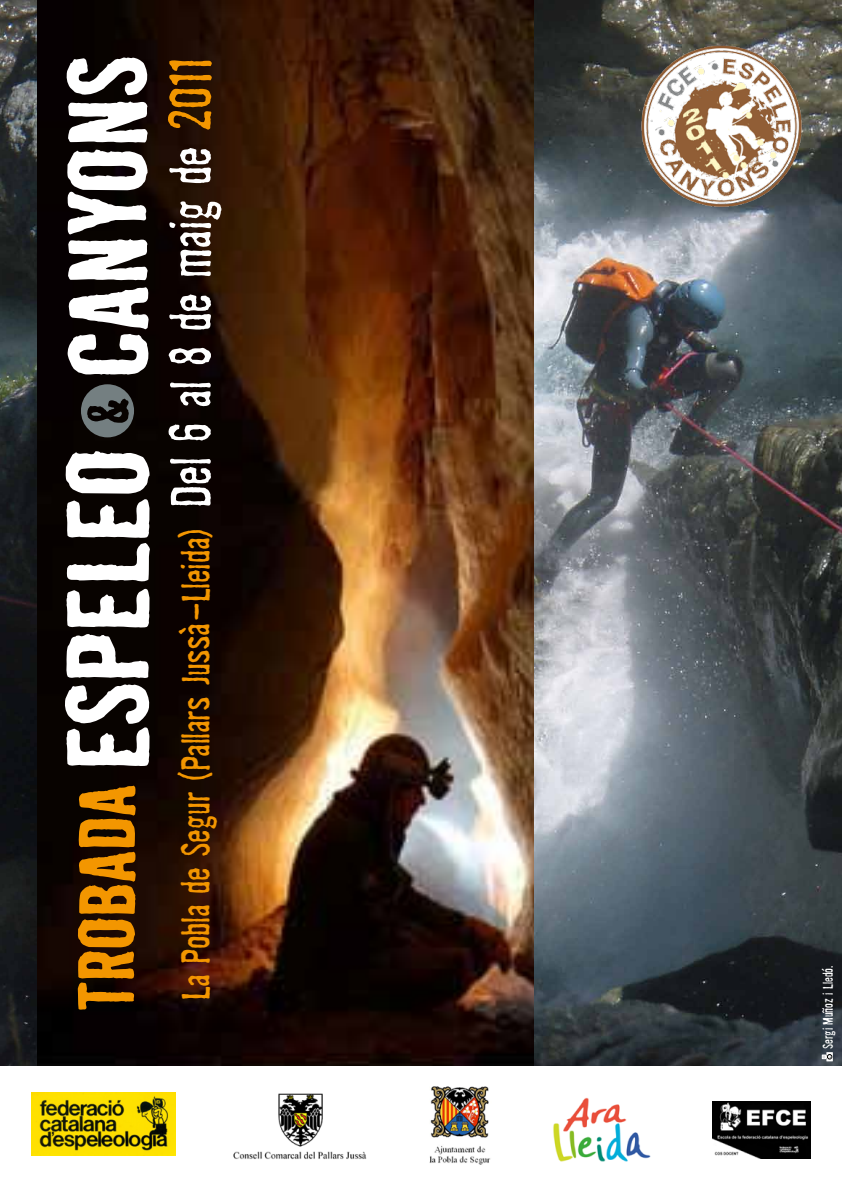
<style>
.page{position:relative;width:842px;height:1191px;background:#fff}
.page>*{position:absolute;margin:0;border:0;box-sizing:border-box;transform-origin:0 0}
.t1{font:700 107.2px "Badhouse";letter-spacing:-.015em;color:#fff}
.t2{font:700 102.6px "Badhouse";letter-spacing:-.02em;color:#fff}
.t3{font:700 72.9px "Badhouse";letter-spacing:-.02em;color:#f39600}
.t4{font:300 53.1px "Badhouse";letter-spacing:-.005em;color:#fff}
.t5{font:300 36.9px "Badhouse";letter-spacing:-.015em;color:#f39600}
.t6{font:300 13px "Badhouse";letter-spacing:-.015em;color:#fff}
.s1{color:#f39600}
</style>
<div class="page">
<img style="left:36px;top:0;width:498px;height:1066px">
<img style="left:534px;top:0;width:308px;height:1066px">
<img style="left:0;top:0;width:36px;height:1066px">
<img style="left:637px;top:41px;width:169px;height:169px">
<img style="left:32px;top:1092px;width:143px;height:63px">
<img style="left:233px;top:1093px;width:134px;height:66px">
<img style="left:429px;top:1086px;width:62px;height:79px">
<svg style="left:81px;top:384px;width:53px;height:53px"></svg>
<img style="left:553px;top:1097px;width:98px;height:65px">
<img style="left:712px;top:1102px;width:98px;height:57px">
<div style="left:826px;top:1052px;width:7px;height:9px;background:#fff"></div>
<svg style="left:822px;top:1054px;width:10px;height:6px"></svg>
<h2 class="t2" style="left:35px;top:378px;width:326px;rotate:-90deg">CANYONS</h2>
<h1 class="t1" style="left:32px;top:769px;width:324px;rotate:-90deg">ESPELEO</h1>
<h3 class="t3" style="left:55px;top:1012px;width:230px;rotate:-90deg">TROBADA</h3>
<h3 class="t4" style="left:153px;top:507px;width:450px;rotate:-90deg">Del 6 al 8 de maig de <span class="s1">2011</span></h3>
<p class="t5" style="left:170px;top:1000px;width:473px;rotate:-90deg">La Pobla de Segur (Pallars Jussà-Lleida)</p>
<p class="t6" style="left:819px;top:1048px;width:85px;rotate:-90deg">Sergi Muñoz i Lledó.</p>
</div>
